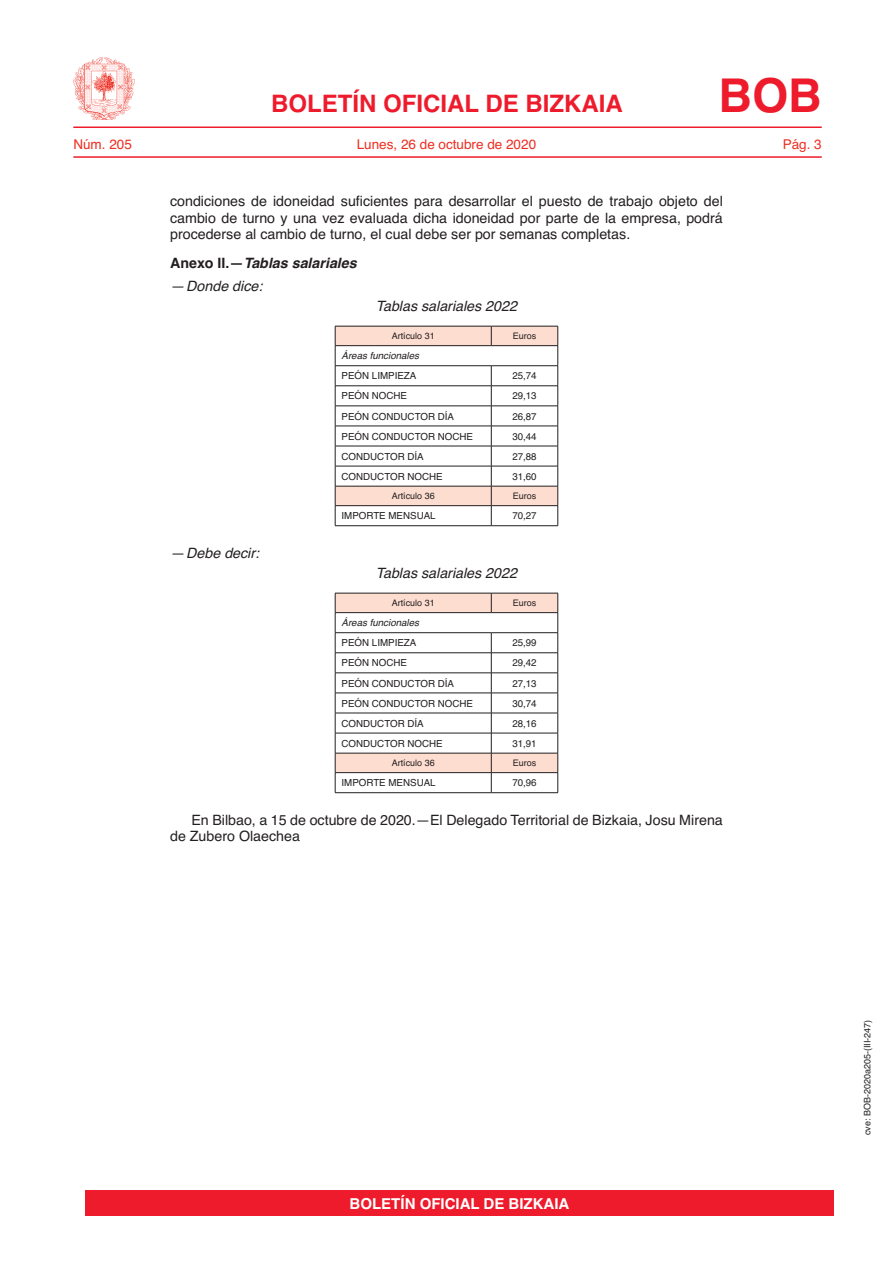
<style>
.page{position:relative;width:893px;height:1263px;background:#fff}
.page>*{position:absolute;margin:0;border:0;box-sizing:border-box;transform-origin:0 0}
.t1{font:700 46.5px "Helvetica";color:#ee1b2c}
.t2{font:700 24px "Helvetica";color:#ee1b2c}
.t3{font:700 15px "Helvetica";color:#fff}
.t4{font:14.25px/16.5px "Helvetica";color:#231f20;text-align:justify}
.t5{font:italic 14.25px "Helvetica";color:#231f20}
.t6{font:italic 700 14.25px "Helvetica";color:#231f20}
.t7{font:13.5px "Helvetica";color:#ee2e22}
.t8{font:9.75px "Helvetica";color:#231f20}
.t9{font:italic 9.75px "Helvetica";color:#231f20}
.t10{font:9px "Helvetica";color:#231f20}
.s1{font-style:normal}
</style>
<div class="page">
<hr style="left:73px;top:126px;width:749px;height:2px;background:#ee1b2c">
<hr style="left:73px;top:156px;width:749px;height:2px;background:#ee1b2c">
<img style="left:74px;top:58px;width:61px;height:61px">
<hr style="left:335px;top:525px;width:156px;height:1px;background:#231f20">
<hr style="left:491px;top:525px;width:67px;height:1px;background:#231f20">
<svg style="left:335px;top:326px;width:223px;height:199px"></svg>
<hr style="left:335px;top:505px;width:156px;height:1px;background:#231f20">
<hr style="left:491px;top:505px;width:67px;height:1px;background:#231f20">
<hr style="left:335px;top:792px;width:156px;height:1px;background:#231f20">
<hr style="left:491px;top:792px;width:67px;height:1px;background:#231f20">
<svg style="left:335px;top:593px;width:223px;height:199px"></svg>
<hr style="left:335px;top:772px;width:156px;height:1px;background:#231f20">
<hr style="left:491px;top:772px;width:67px;height:1px;background:#231f20">
<div style="left:85px;top:1191px;width:748px;height:25px;background:#ee1b2c"></div>
<h2 class="t2" style="left:271px;top:84px;width:353px">BOLETÍN OFICIAL DE BIZKAIA</h2>
<h1 class="t1" style="left:718px;top:58px;width:105px">BOB</h1>
<p class="t7" style="left:73px;top:134px;width:60px">Núm. 205</p>
<p class="t7" style="left:357px;top:134px;width:181px">Lunes, 26 de octubre de 2020</p>
<p class="t7" style="left:783px;top:134px;width:41px">Pág. 3</p>
<p class="t4" style="left:170px;top:193px;width:554px">condiciones de idoneidad suficientes para desarrollar el puesto de trabajo objeto del cambio de turno y una vez evaluada dicha idoneidad por parte de la empresa, podrá procederse al cambio de turno, el cual debe ser por semanas completas.</p>
<p class="t6" style="left:170px;top:251px;width:188px"><span class="s1">Anexo II.—</span>Tablas salariales</p>
<p class="t5" style="left:170px;top:274px;width:94px">— Donde dice:</p>
<p class="t5" style="left:376px;top:295px;width:142px">Tablas salariales 2022</p>
<p class="t10" style="left:392px;top:329px;width:45px">Artículo 31</p>
<p class="t10" style="left:513px;top:329px;width:25px">Euros</p>
<p class="t9" style="left:342px;top:348px;width:79px">Áreas funcionales</p>
<p class="t8" style="left:342px;top:368px;width:76px">PEÓN LIMPIEZA</p>
<p class="t8" style="left:512px;top:368px;width:26px">25,74</p>
<p class="t8" style="left:342px;top:388px;width:67px">PEÓN NOCHE</p>
<p class="t8" style="left:512px;top:388px;width:26px">29,13</p>
<p class="t8" style="left:342px;top:409px;width:114px">PEÓN CONDUCTOR DÍA</p>
<p class="t8" style="left:512px;top:409px;width:26px">26,87</p>
<p class="t8" style="left:342px;top:429px;width:133px">PEÓN CONDUCTOR NOCHE</p>
<p class="t8" style="left:512px;top:429px;width:26px">30,44</p>
<p class="t8" style="left:342px;top:449px;width:84px">CONDUCTOR DÍA</p>
<p class="t8" style="left:512px;top:449px;width:26px">27,88</p>
<p class="t8" style="left:342px;top:469px;width:103px">CONDUCTOR NOCHE</p>
<p class="t8" style="left:512px;top:469px;width:26px">31,60</p>
<p class="t10" style="left:392px;top:489px;width:45px">Artículo 36</p>
<p class="t10" style="left:513px;top:489px;width:25px">Euros</p>
<p class="t8" style="left:342px;top:508px;width:96px">IMPORTE MENSUAL</p>
<p class="t8" style="left:512px;top:508px;width:26px">70,27</p>
<p class="t5" style="left:170px;top:541px;width:91px">— Debe decir:</p>
<p class="t5" style="left:376px;top:562px;width:142px">Tablas salariales 2022</p>
<p class="t10" style="left:392px;top:596px;width:45px">Artículo 31</p>
<p class="t10" style="left:513px;top:596px;width:25px">Euros</p>
<p class="t9" style="left:342px;top:615px;width:79px">Áreas funcionales</p>
<p class="t8" style="left:342px;top:635px;width:76px">PEÓN LIMPIEZA</p>
<p class="t8" style="left:512px;top:635px;width:26px">25,99</p>
<p class="t8" style="left:342px;top:655px;width:67px">PEÓN NOCHE</p>
<p class="t8" style="left:512px;top:655px;width:26px">29,42</p>
<p class="t8" style="left:342px;top:676px;width:114px">PEÓN CONDUCTOR DÍA</p>
<p class="t8" style="left:512px;top:676px;width:26px">27,13</p>
<p class="t8" style="left:342px;top:696px;width:133px">PEÓN CONDUCTOR NOCHE</p>
<p class="t8" style="left:512px;top:696px;width:26px">30,74</p>
<p class="t8" style="left:342px;top:716px;width:84px">CONDUCTOR DÍA</p>
<p class="t8" style="left:512px;top:716px;width:26px">28,16</p>
<p class="t8" style="left:342px;top:736px;width:103px">CONDUCTOR NOCHE</p>
<p class="t8" style="left:512px;top:736px;width:26px">31,91</p>
<p class="t10" style="left:392px;top:756px;width:45px">Artículo 36</p>
<p class="t10" style="left:513px;top:756px;width:25px">Euros</p>
<p class="t8" style="left:342px;top:775px;width:96px">IMPORTE MENSUAL</p>
<p class="t8" style="left:512px;top:775px;width:26px">70,96</p>
<p class="t4" style="left:170px;top:812px;width:554px;text-indent:21px">En Bilbao, a 15 de octubre de 2020.—El Delegado Territorial de Bizkaia, Josu Mirena de Zubero Olaechea</p>
<p class="t3" style="left:350px;top:1192px;width:221px">BOLETÍN OFICIAL DE BIZKAIA</p>
<p class="t10" style="left:860px;top:1135px;width:117px;rotate:-90deg">cve: BOB-2020a205-(III-247)</p>
</div>
